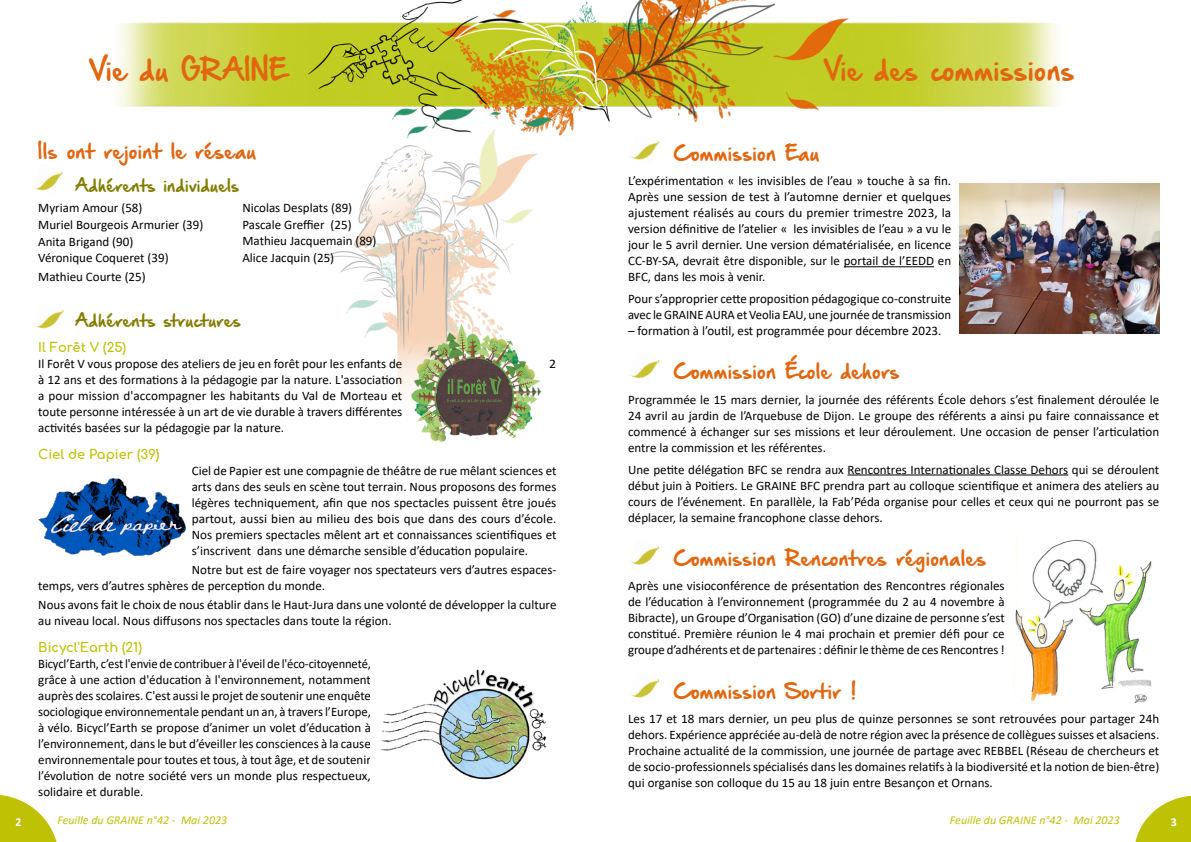
<style>
.page{position:relative;width:1191px;height:842px;background:#fff}
.page>*{position:absolute;margin:0;border:0;box-sizing:border-box;transform-origin:0 0}
.t1{font:25px "Hand Of Sean Demo";color:#e1660f}
.t2{font:18px "Hand Of Sean Demo";color:#e1660f}
.t3{font:15px "Hand Of Sean Demo";color:#837d00}
.t4{font:13px/16px "Calibri";color:#000;text-align:justify}
.t5{font:13px/16px "Calibri";color:#000;text-align:justify;scale:.96 1}
.t6{font:700 13px "Comfortaa";color:#bfc105}
.t7{font:13px "Calibri";color:#000;scale:1.06 1}
.t8{font:italic 12px "Calibri";color:#bfc105}
.t9{font:700 12px "Calibri";color:#fff}
</style>
<div class="page">
<img style="left:117px;top:0;width:943px;height:143px">
<hr style="left:844px;top:266px;width:90px;height:1px;background:#000">
<hr style="left:847px;top:475px;width:221px;height:1px;background:#000">
<img style="left:628px;top:133px;width:31px;height:27px">
<img style="left:630px;top:359px;width:29px;height:20px">
<img style="left:630px;top:546px;width:29px;height:19px">
<img style="left:629px;top:679px;width:30px;height:19px">
<img style="left:32px;top:172px;width:31px;height:19px">
<img style="left:33px;top:310px;width:31px;height:19px">
<img style="left:1013px;top:539px;width:139px;height:164px">
<img style="left:959px;top:183px;width:200px;height:150px">
<svg style="left:1135px;top:795px;width:56px;height:47px"></svg>
<svg style="left:0;top:795px;width:57px;height:47px"></svg>
<img style="left:312px;top:103px;width:237px;height:289px">
<img style="left:402px;top:321px;width:147px;height:121px">
<img style="left:38px;top:478px;width:148px;height:78px">
<img style="left:381px;top:669px;width:166px;height:110px">
<h1 class="t1" style="left:90px;top:58px;width:198px">Vie du GRAINE</h1>
<h1 class="t1" style="left:825px;top:58px;width:251px">Vie des commissions</h1>
<h2 class="t2" style="left:38px;top:142px;width:220px">Ils ont rejoint le réseau</h2>
<p class="t3" style="left:75px;top:178px;width:166px">Adhérents individuels</p>
<p class="t4" style="left:38px;top:199px;width:167px;line-height:16.8px;text-align:left">Myriam Amour (58)<br>Muriel Bourgeois Armurier (39)<br>Anita Brigand (90)<br>Véronique Coqueret (39)</p>
<p class="t4" style="left:38px;top:269px;width:109px">Mathieu Courte (25)</p>
<p class="t3" style="left:75px;top:313px;width:167px">Adhérents structures</p>
<p class="t6" style="left:38px;top:335px;width:89px">Il Forêt V (25)</p>
<p class="t4" style="left:38px;top:355px;width:365px">Il Forêt V vous propose des ateliers de jeu en forêt pour les enfants de</p>
<p class="t7" style="left:549px;top:355px;width:8px">2</p>
<p class="t4" style="left:38px;top:371px;width:365px">à 12 ans et des formations à la pédagogie par la nature. L'association a pour mission d'accompagner les habitants du Val de Morteau et toute personne intéressée à un art de vie durable à travers différentes activités basées sur la pédagogie par la nature.</p>
<p class="t6" style="left:38px;top:442px;width:123px">Ciel de Papier (39)</p>
<p class="t4" style="left:192px;top:463px;width:366px">Ciel de Papier est une compagnie de théâtre de rue mêlant sciences et arts dans des seuls en scène tout terrain. Nous proposons des formes légères techniquement, afin que nos spectacles puissent être joués partout, aussi bien au milieu des bois que dans des cours d’école.<br>Nos premiers spectacles mêlent art et connaissances scientifiques et s’inscrivent dans une démarche sensible d’éducation populaire.</p>
<p class="t4" style="left:38px;top:561px;width:520px;text-indent:153px">Notre but est de faire voyager nos spectateurs vers d’autres espaces&shy;temps, vers d’autres sphères de perception du monde.</p>
<p class="t4" style="left:38px;top:596px;width:520px">Nous avons fait le choix de nous établir dans le Haut-Jura dans une volonté de développer la culture au niveau local. Nous diffusons nos spectacles dans toute la région.</p>
<p class="t6" style="left:38px;top:635px;width:105px">Bicycl'Earth (21)</p>
<p class="t5" style="left:38px;top:656px;width:348px">Bicycl’Earth, c’est l'envie de contribuer à l'éveil de l'éco-citoyenneté, grâce à une action d'éducation à l'environnement, notamment auprès des scolaires. C'est aussi le projet de soutenir une enquête sociologique environnementale pendant un an, à travers l’Europe, à vélo. Bicycl’Earth se propose d’animer un volet d’éducation à l’environnement, dans le but d’éveiller les consciences à la cause environnementale pour toutes et tous, à tout âge, et de soutenir l’évolution de notre société vers un monde plus respectueux, solidaire et durable.</p>
<p class="t4" style="left:242px;top:199px;width:136px;line-height:16.8px;text-align:left">Nicolas Desplats (89)<br>Pascale Greffier (25)<br>Mathieu Jacquemain (89)<br>Alice Jacquin (25)</p>
<h2 class="t2" style="left:674px;top:144px;width:147px">Commission Eau</h2>
<p class="t4" style="left:628px;top:173px;width:325px">L’expérimentation « les invisibles de l’eau » touche à sa fin.<br>Après une session de test à l’automne dernier et quelques ajustement réalisés au cours du premier trimestre 2023, la version définitive de l’atelier « les invisibles de l’eau » a vu le jour le 5 avril dernier. Une version dématérialisée, en licence CC-BY-SA, devrait être disponible, sur le portail de l’EEDD en BFC, dans les mois à venir.</p>
<p class="t4" style="left:628px;top:290px;width:324px">Pour s’approprier cette proposition pédagogique co-construite avec le GRAINE AURA et Veolia EAU, une journée de transmission</p>
<p class="t4" style="left:628px;top:322px;width:315px">– formation à l’outil, est programmée pour décembre 2023.</p>
<h2 class="t2" style="left:674px;top:363px;width:227px">Commission École dehors</h2>
<p class="t4" style="left:628px;top:391px;width:533px">Programmée le 15 mars dernier, la journée des référents École dehors s’est finalement déroulée le 24 avril au jardin de l’Arquebuse de Dijon. Le groupe des référents a ainsi pu faire connaissance et commencé à échanger sur ses missions et leur déroulement. Une occasion de penser l’articulation entre la commission et les référentes.</p>
<p class="t4" style="left:628px;top:461px;width:532px">Une petite délégation BFC se rendra aux Rencontres Internationales Classe Dehors qui se déroulent début juin à Poitiers. Le GRAINE BFC prendra part au colloque scientifique et animera des ateliers au cours de l’événement. En parallèle, la Fab’Péda organise pour celles et ceux qui ne pourront pas se déplacer, la semaine francophone classe dehors.</p>
<h2 class="t2" style="left:674px;top:549px;width:314px">Commission Rencontres régionales</h2>
<p class="t4" style="left:628px;top:578px;width:378px">Après une visioconférence de présentation des Rencontres régionales de l’éducation à l’environnement (programmée du 2 au 4 novembre à Bibracte), un Groupe d’Organisation (GO) d’une dizaine de personne s’est constitué. Première réunion le 4 mai prochain et premier défi pour ce groupe d’adhérents et de partenaires : définir le thème de ces Rencontres !</p>
<h2 class="t2" style="left:674px;top:682px;width:184px">Commission Sortir !</h2>
<p class="t4" style="left:628px;top:711px;width:533px">Les 17 et 18 mars dernier, un peu plus de quinze personnes se sont retrouvées pour partager 24h dehors. Expérience appréciée au-delà de notre région avec la présence de collègues suisses et alsaciens.<br>Prochaine actualité de la commission, une journée de partage avec REBBEL (Réseau de chercheurs et de socio-professionnels spécialisés dans les domaines relatifs à la biodiversité et la notion de bien-être) qui organise son colloque du 15 au 18 juin entre Besançon et Ornans.</p>
<p class="t9" style="left:16px;top:814px;width:8px">2</p>
<p class="t8" style="left:57px;top:812px;width:171px">Feuille du GRAINE n°42 - Mai 2023</p>
<p class="t8" style="left:950px;top:812px;width:171px">Feuille du GRAINE n°42 - Mai 2023</p>
<p class="t9" style="left:1170px;top:814px;width:8px">3</p>
</div>
